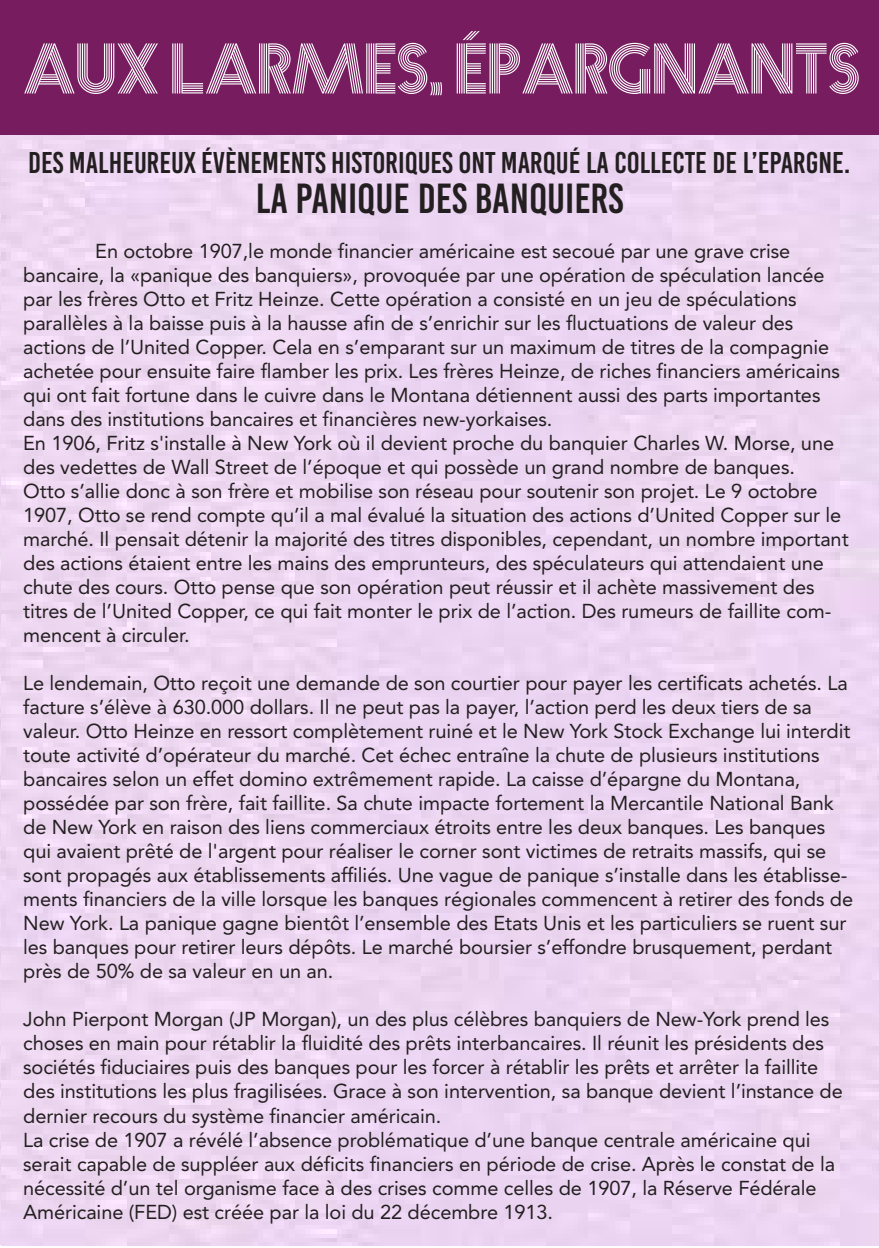
<style>
.page{position:relative;width:879px;height:1248px;background:#fff}
.page>*{position:absolute;margin:0;border:0;box-sizing:border-box;transform-origin:0 0}
.t1{font:64px "Prisma";color:#fff}
.t2{font:42px "Bebas Kai";color:#231f20}
.t3{font:30px "Bebas Kai";color:#231f20}
.t4{font:20px/24px "Avenir";letter-spacing:-.005em;color:#231f20}
</style>
<div class="page">
<div style="left:0;top:134px;width:879px;height:1111px;background:#ecd5f1"></div>
<div style="left:0;top:0;width:879px;height:134px;background:#761c5f"></div>
<h1 class="t1" style="left:21px;top:21px;width:838px">AUX LARMES, ÉPARGNANTS</h1>
<h3 class="t3" style="left:28px;top:147px;width:824px">DES MALHEUREUX ÉVÈNEMENTS HISTORIQUES ONT MARQUÉ LA COLLECTE DE L’EPARGNE.</h3>
<h2 class="t2" style="left:256px;top:176px;width:369px">LA PANIQUE DES BANQUIERS</h2>
<p class="t4" style="left:23px;top:239px;width:827px;text-indent:72px">En octobre 1907,le monde financier américaine est secoué par une grave crise bancaire, la «panique des banquiers», provoquée par une opération de spéculation lancée par les frères Otto et Fritz Heinze. Cette opération a consisté en un jeu de spéculations parallèles à la baisse puis à la hausse afin de s’enrichir sur les fluctuations de valeur des actions de l’United Copper. Cela en s’emparant sur un maximum de titres de la compagnie achetée pour ensuite faire flamber les prix. Les frères Heinze, de riches financiers américains qui ont fait fortune dans le cuivre dans le Montana détiennent aussi des parts importantes dans des institutions bancaires et financières new-yorkaises.<br>En 1906, Fritz s'installe à New York où il devient proche du banquier Charles W. Morse, une des vedettes de Wall Street de l’époque et qui possède un grand nombre de banques.<br>Otto s’allie donc à son frère et mobilise son réseau pour soutenir son projet. Le 9 octobre 1907, Otto se rend compte qu’il a mal évalué la situation des actions d’United Copper sur le marché. Il pensait détenir la majorité des titres disponibles, cependant, un nombre important des actions étaient entre les mains des emprunteurs, des spéculateurs qui attendaient une chute des cours. Otto pense que son opération peut réussir et il achète massivement des titres de l’United Copper, ce qui fait monter le prix de l’action. Des rumeurs de faillite com&shy;mencent à circuler.</p>
<p class="t4" style="left:23px;top:671px;width:831px">Le lendemain, Otto reçoit une demande de son courtier pour payer les certificats achetés. La facture s’élève à 630.000 dollars. Il ne peut pas la payer, l’action perd les deux tiers de sa valeur. Otto Heinze en ressort complètement ruiné et le New York Stock Exchange lui interdit toute activité d’opérateur du marché. Cet échec entraîne la chute de plusieurs institutions bancaires selon un effet domino extrêmement rapide. La caisse d’épargne du Montana, possédée par son frère, fait faillite. Sa chute impacte fortement la Mercantile National Bank de New York en raison des liens commerciaux étroits entre les deux banques. Les banques qui avaient prêté de l'argent pour réaliser le corner sont victimes de retraits massifs, qui se sont propagés aux établissements affiliés. Une vague de panique s’installe dans les établisse&shy;ments financiers de la ville lorsque les banques régionales commencent à retirer des fonds de New York. La panique gagne bientôt l’ensemble des Etats Unis et les particuliers se ruent sur les banques pour retirer leurs dépôts. Le marché boursier s’effondre brusquement, perdant près de 50% de sa valeur en un an.</p>
<p class="t4" style="left:23px;top:1007px;width:821px">John Pierpont Morgan (JP Morgan), un des plus célèbres banquiers de New-York prend les choses en main pour rétablir la fluidité des prêts interbancaires. Il réunit les présidents des sociétés fiduciaires puis des banques pour les forcer à rétablir les prêts et arrêter la faillite des institutions les plus fragilisées. Grace à son intervention, sa banque devient l’instance de dernier recours du système financier américain.<br>La crise de 1907 a révélé l’absence problématique d’une banque centrale américaine qui serait capable de suppléer aux déficits financiers en période de crise. Après le constat de la nécessité d’un tel organisme face à des crises comme celles de 1907, la Réserve Fédérale Américaine (FED) est créée par la loi du 22 décembre 1913.</p>
</div>
